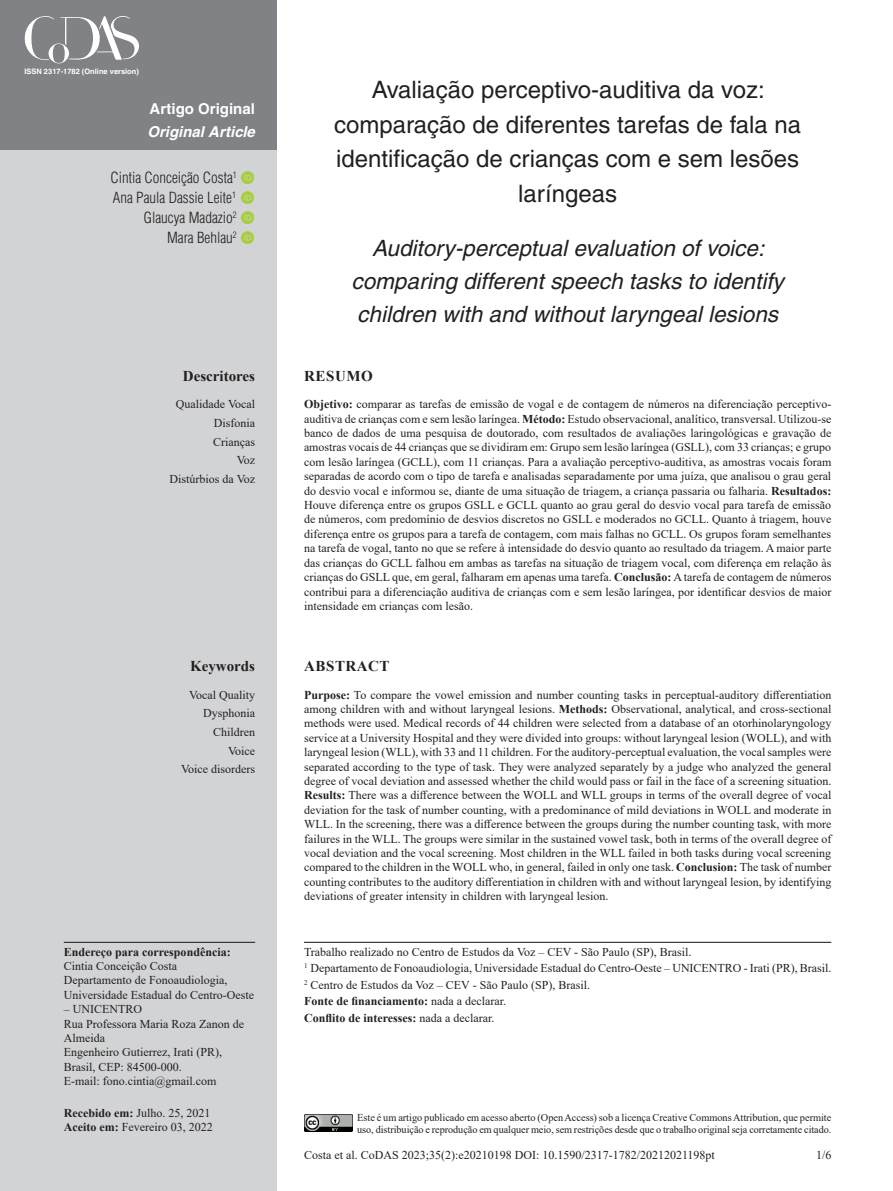
<style>
.page{position:relative;width:893px;height:1191px;background:#fff}
.page>*{position:absolute;margin:0;border:0;box-sizing:border-box;transform-origin:0 0}
.ArticleTitle{font:24px/34.5px "Helvetica";color:#231f20;text-align:center}
.ArticleTitle-Trans1{font:italic 22.5px/33px "Helvetica";color:#231f20;text-align:center}
.Authors{font:300 condensed 15px "Helvetica";color:#231f20}
.t1{font:italic 700 15px "Helvetica";color:#fff}
.t2{font:700 15px "Helvetica";color:#fff}
.KeywordsTitle{font:700 15px "Times New Roman";color:#231f20}
.KeywordsTitle-Trans1{font:700 15px "Times New Roman";color:#231f20}
.AbstractTitle-Trans1{font:700 15px "Times New Roman";letter-spacing:.035em;color:#231f20}
.AbstractTitle{font:700 15px "Times New Roman";letter-spacing:.035em;color:#231f20}
.Abstract-Trans1{font:12px/14.4px "Times New Roman";color:#231f20;text-align:justify}
.Abstract{font:12px/14.4px "Times New Roman";color:#231f20;text-align:justify}
.Correspondence{font:12px/14.4px "Times New Roman";color:#231f20}
.Affiliations{font:12px "Times New Roman";color:#231f20}
.fnArticleOther{font:12px "Times New Roman";color:#231f20}
.History{font:12px/14.4px "Times New Roman";color:#231f20}
.Keywords{font:12px "Times New Roman";color:#231f20}
.Keywords-Trans1{font:12px "Times New Roman";color:#231f20}
.fnSupported-by{font:700 12px "Times New Roman";color:#231f20}
.fnConflict{font:700 12px "Times New Roman";color:#231f20}
.pubNameFooter{font:10.5px/12.6px "Times New Roman";letter-spacing:-.005em;color:#231f20}
.t3{font:700 7.5px "Helvetica";color:#fff}
.s1{font-weight:700}
.s2{font-weight:400}
</style>
<div class="page">
<div style="left:0;top:149px;width:276px;height:1042px;background:#d1d3d4"></div>
<div style="left:0;top:0;width:276px;height:149px;background:#808285"></div>
<img style="left:304px;top:1114px;width:48px;height:17px">
<svg style="left:24px;top:16px;width:115px;height:48px"></svg>
<hr style="left:64px;top:941px;width:191px;height:2px;background:#231f20">
<hr style="left:304px;top:941px;width:527px;height:2px;background:#231f20">
<p class="t3" style="left:24px;top:66px;width:116px">ISSN 2317-1782 (Online version)</p>
<p class="t2" style="left:150px;top:100px;width:107px">Artigo Original</p>
<p class="t1" style="left:147px;top:122px;width:109px">Original Article</p>
<p class="Authors" style="left:110px;top:168px;width:128px">Cintia Conceição Costa<sup>1</sup></p>
<p class="Authors" style="left:113px;top:188px;width:125px">Ana Paula Dassie Leite<sup>1</sup></p>
<p class="Authors" style="left:144px;top:208px;width:95px">Glaucya Madazio<sup>2</sup></p>
<p class="Authors" style="left:167px;top:228px;width:71px">Mara Behlau<sup>2</sup></p>
<p class="KeywordsTitle" style="left:183px;top:365px;width:74px">Descritores</p>
<p class="Keywords" style="left:176px;top:396px;width:81px">Qualidade Vocal</p>
<p class="Keywords" style="left:214px;top:414px;width:43px">Disfonia</p>
<p class="Keywords" style="left:213px;top:433px;width:43px">Crianças</p>
<p class="Keywords" style="left:237px;top:452px;width:20px">Voz</p>
<p class="Keywords" style="left:170px;top:470px;width:87px">Distúrbios da Voz</p>
<p class="KeywordsTitle-Trans1" style="left:190px;top:655px;width:66px">Keywords</p>
<p class="Keywords-Trans1" style="left:189px;top:686px;width:68px">Vocal Quality</p>
<p class="Keywords-Trans1" style="left:203px;top:705px;width:53px">Dysphonia</p>
<p class="Keywords-Trans1" style="left:213px;top:723px;width:43px">Children</p>
<p class="Keywords-Trans1" style="left:228px;top:742px;width:29px">Voice</p>
<p class="Keywords-Trans1" style="left:181px;top:760px;width:76px">Voice disorders</p>
<p class="Correspondence" style="left:64px;top:944px;width:192px"><span class="s1">Endereço para correspondência:<br></span>Cintia Conceição Costa<br>Departamento de Fonoaudiologia,<br>Universidade Estadual do Centro-Oeste</p>
<p class="Correspondence" style="left:64px;top:1001px;width:182px">– UNICENTRO<br>Rua Professora Maria Roza Zanon de<br>Almeida<br>Engenheiro Gutierrez, Irati (PR),<br>Brasil, CEP: 84500-000.<br>E-mail: fono.cintia@gmail.com</p>
<p class="History" style="left:64px;top:1105px;width:150px"><span class="s1">Recebido em:</span> Julho. 25, 2021<br><span class="s1">Aceito em:</span> Fevereiro 03, 2022</p>
<p class="ArticleTitle" style="left:334px;top:72px;width:469px">Avaliação perceptivo-auditiva da voz: comparação de diferentes tarefas de fala na identificação de crianças com e sem lesões laríngeas</p>
<p class="ArticleTitle-Trans1" style="left:351px;top:231px;width:434px">Auditory-perceptual evaluation of voice: comparing different speech tasks to identify children with and without laryngeal lesions</p>
<p class="AbstractTitle" style="left:304px;top:365px;width:70px">RESUMO</p>
<p class="Abstract" style="left:304px;top:396px;width:529px"><span class="s1">Objetivo:</span> comparar as tarefas de emissão de vogal e de contagem de números na diferenciação perceptivo&shy;auditiva de crianças com e sem lesão laríngea. <span class="s1">Método:</span> Estudo observacional, analítico, transversal. Utilizou‑se banco de dados de uma pesquisa de doutorado, com resultados de avaliações laringológicas e gravação de amostras vocais de 44 crianças que se dividiram em: Grupo sem lesão laríngea (GSLL), com 33 crianças; e grupo com lesão laríngea (GCLL), com 11 crianças. Para a avaliação perceptivo-auditiva, as amostras vocais foram separadas de acordo com o tipo de tarefa e analisadas separadamente por uma juíza, que analisou o grau geral do desvio vocal e informou se, diante de uma situação de triagem, a criança passaria ou falharia. <span class="s1">Resultados:<br></span>Houve diferença entre os grupos GSLL e GCLL quanto ao grau geral do desvio vocal para tarefa de emissão de números, com predomínio de desvios discretos no GSLL e moderados no GCLL. Quanto à triagem, houve diferença entre os grupos para a tarefa de contagem, com mais falhas no GCLL. Os grupos foram semelhantes na tarefa de vogal, tanto no que se refere à intensidade do desvio quanto ao resultado da triagem. A maior parte das crianças do GCLL falhou em ambas as tarefas na situação de triagem vocal, com diferença em relação às crianças do GSLL que, em geral, falharam em apenas uma tarefa. <span class="s1">Conclusão:</span> A tarefa de contagem de números contribui para a diferenciação auditiva de crianças com e sem lesão laríngea, por identificar desvios de maior intensidade em crianças com lesão.</p>
<p class="AbstractTitle-Trans1" style="left:304px;top:655px;width:87px">ABSTRACT</p>
<p class="Abstract-Trans1" style="left:304px;top:687px;width:529px"><span class="s1">Purpose:</span> To compare the vowel emission and number counting tasks in perceptual-auditory differentiation among children with and without laryngeal lesions. <span class="s1">Methods:</span> Observational, analytical, and cross-sectional methods were used. Medical records of 44 children were selected from a database of an otorhinolaryngology service at a University Hospital and they were divided into groups: without laryngeal lesion (WOLL), and with laryngeal lesion (WLL), with 33 and 11 children. For the auditory-perceptual evaluation, the vocal samples were separated according to the type of task. They were analyzed separately by a judge who analyzed the general degree of vocal deviation and assessed whether the child would pass or fail in the face of a screening situation.<br><span class="s1">Results:</span> There was a difference between the WOLL and WLL groups in terms of the overall degree of vocal deviation for the task of number counting, with a predominance of mild deviations in WOLL and moderate in WLL. In the screening, there was a difference between the groups during the number counting task, with more failures in the WLL. The groups were similar in the sustained vowel task, both in terms of the overall degree of vocal deviation and the vocal screening. Most children in the WLL failed in both tasks during vocal screening compared to the children in the WOLL who, in general, failed in only one task. <span class="s1">Conclusion:</span> The task of number counting contributes to the auditory differentiation in children with and without laryngeal lesion, by identifying deviations of greater intensity in children with laryngeal lesion.</p>
<p class="fnArticleOther" style="left:304px;top:943px;width:389px">Trabalho realizado no Centro de Estudos da Voz – CEV - São Paulo (SP), Brasil.</p>
<p class="Affiliations" style="left:304px;top:959px;width:529px"><sup>1</sup> Departamento de Fonoaudiologia, Universidade Estadual do Centro-Oeste – UNICENTRO - Irati (PR), Brasil.</p>
<p class="Affiliations" style="left:304px;top:976px;width:288px"><sup>2</sup> Centro de Estudos da Voz – CEV - São Paulo (SP), Brasil.</p>
<p class="fnSupported-by" style="left:304px;top:992px;width:203px">Fonte de financiamento: <span class="s2">nada a declarar.</span></p>
<p class="fnConflict" style="left:304px;top:1009px;width:192px">Conflito de interesses: <span class="s2">nada a declarar.</span></p>
<p class="pubNameFooter" style="left:357px;top:1110px;width:476px">Este é um artigo publicado em acesso aberto (Open Access) sob a licença Creative Commons Attribution, que permite uso, distribuição e reprodução em qualquer meio, sem restrições desde que o trabalho original seja corretamente citado.</p>
<p class="Abstract-Trans1" style="left:304px;top:1147px;width:412px">Costa et al. CoDAS 2023;35(2):e20210198 DOI: 10.1590/2317-1782/20212021198pt</p>
<p class="Abstract-Trans1" style="left:816px;top:1147px;width:17px">1/6</p>
</div>
